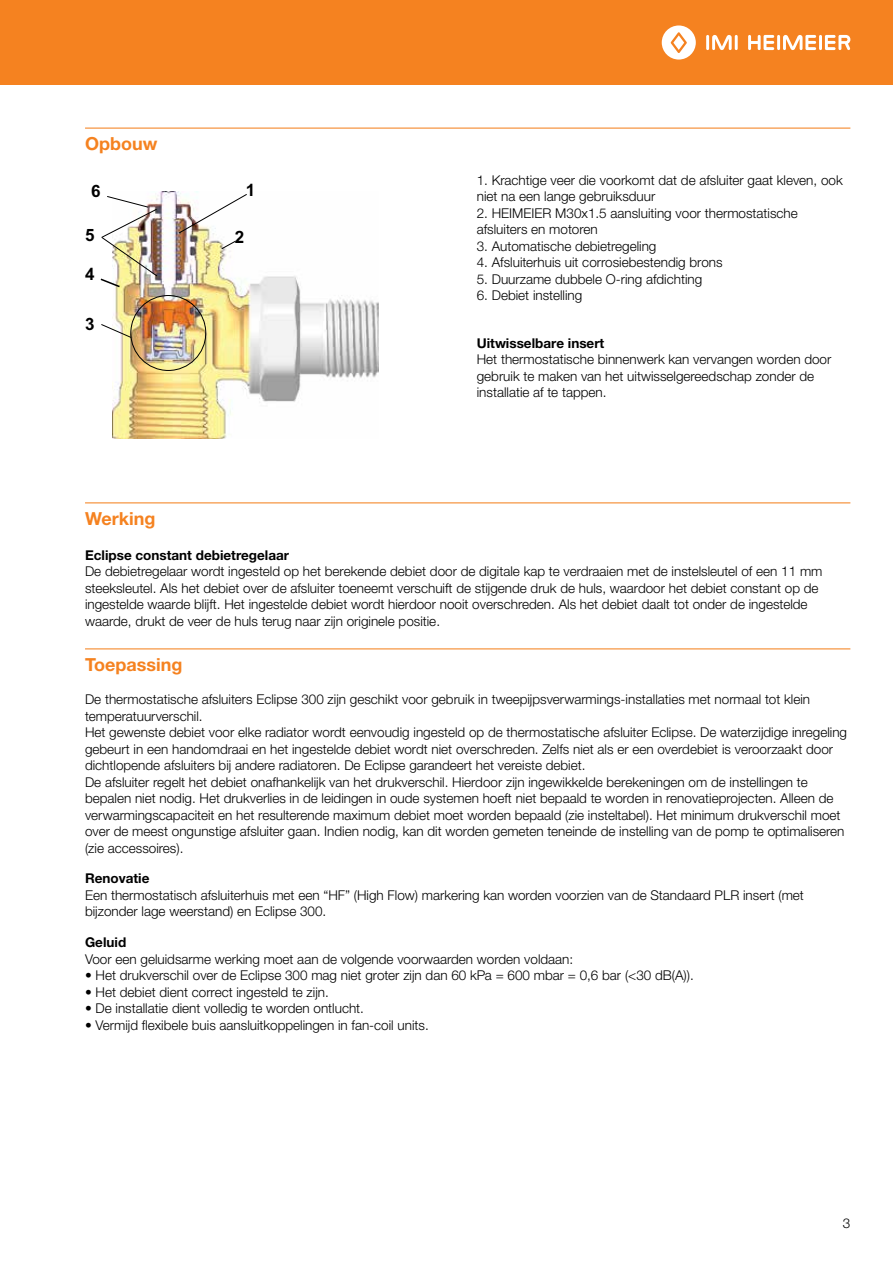
<style>
.page{position:relative;width:893px;height:1263px;background:#fff}
.page>*{position:absolute;margin:0;border:0;box-sizing:border-box;transform-origin:0 0}
.t1{font:700 18px "Helvetica Neue LTW1 G";color:#f58220}
.t2{font:700 16.95px "Arial";color:#000}
.t3{font:300 13.5px/16.5px "Helvetica Neue LTW1 G";color:#000}
.t4{font:700 13.5px "Helvetica Neue LTW1 G";color:#000}
</style>
<div class="page">
<div style="left:0;top:0;width:893px;height:85px;background:#f58220"></div>
<hr style="left:706px;top:35px;width:3px;height:15px;background:#fff">
<hr style="left:735px;top:35px;width:3px;height:15px;background:#fff">
<svg style="left:712px;top:35px;width:20px;height:15px"></svg>
<svg style="left:662px;top:25px;width:34px;height:35px"></svg>
<hr style="left:777px;top:35px;width:3px;height:15px;background:#fff">
<svg style="left:748px;top:35px;width:26px;height:15px"></svg>
<hr style="left:819px;top:35px;width:3px;height:15px;background:#fff">
<svg style="left:783px;top:35px;width:33px;height:15px"></svg>
<svg style="left:825px;top:35px;width:25px;height:15px"></svg>
<hr style="left:85px;top:128px;width:765px;height:1px;background:#f58220">
<hr style="left:85px;top:502px;width:765px;height:1px;background:#f58220">
<hr style="left:85px;top:648px;width:765px;height:1px;background:#f58220">
<img style="left:112px;top:191px;width:266px;height:247px">
<svg style="left:178px;top:193px;width:70px;height:41px"></svg>
<svg style="left:221px;top:240px;width:16px;height:10px"></svg>
<svg style="left:101px;top:323px;width:31px;height:16px"></svg>
<img style="left:100px;top:195px;width:58px;height:94px">
<h1 class="t1" style="left:85px;top:132px;width:74px">Opbouw</h1>
<p class="t2" style="left:91px;top:180px;width:11px">6</p>
<p class="t2" style="left:85px;top:224px;width:11px">5</p>
<p class="t2" style="left:85px;top:263px;width:11px">4</p>
<p class="t2" style="left:85px;top:313px;width:11px">3</p>
<p class="t2" style="left:246px;top:178px;width:11px">1</p>
<p class="t2" style="left:235px;top:226px;width:11px">2</p>
<p class="t3" style="left:477px;top:172px;width:368px">1. Krachtige veer die voorkomt dat de afsluiter gaat kleven, ook niet na een lange gebruiksduur</p>
<p class="t3" style="left:477px;top:205px;width:323px">2. HEIMEIER M30x1.5 aansluiting voor thermostatische afsluiters en motoren</p>
<p class="t3" style="left:477px;top:238px;width:181px">3. Automatische debietregeling</p>
<p class="t3" style="left:477px;top:254px;width:247px">4. Afsluiterhuis uit corrosiebestendig brons</p>
<p class="t3" style="left:477px;top:271px;width:227px">5. Duurzame dubbele O-ring afdichting</p>
<p class="t3" style="left:477px;top:287px;width:107px">6. Debiet instelling</p>
<p class="t4" style="left:477px;top:334px;width:129px">Uitwisselbare insert</p>
<p class="t3" style="left:477px;top:351px;width:356px">Het thermostatische binnenwerk kan vervangen worden door gebruik te maken van het uitwisselgereedschap zonder de installatie af te tappen.</p>
<h1 class="t1" style="left:85px;top:507px;width:72px">Werking</h1>
<p class="t4" style="left:85px;top:546px;width:206px">Eclipse constant debietregelaar</p>
<p class="t3" style="left:85px;top:563px;width:739px">De debietregelaar wordt ingesteld op het berekende debiet door de digitale kap te verdraaien met de instelsleutel of een 11 mm steeksleutel. Als het debiet over de afsluiter toeneemt verschuift de stijgende druk de huls, waardoor het debiet constant op de ingestelde waarde blijft. Het ingestelde debiet wordt hierdoor nooit overschreden. Als het debiet daalt tot onder de ingestelde waarde, drukt de veer de huls terug naar zijn originele positie.</p>
<h1 class="t1" style="left:85px;top:653px;width:99px">Toepassing</h1>
<p class="t3" style="left:85px;top:691px;width:764px">De thermostatische afsluiters Eclipse 300 zijn geschikt voor gebruik in tweepijpsverwarmings-installaties met normaal tot klein temperatuurverschil.<br>Het gewenste debiet voor elke radiator wordt eenvoudig ingesteld op de thermostatische afsluiter Eclipse. De waterzijdige inregeling gebeurt in een handomdraai en het ingestelde debiet wordt niet overschreden. Zelfs niet als er een overdebiet is veroorzaakt door dichtlopende afsluiters bij andere radiatoren. De Eclipse garandeert het vereiste debiet.<br>De afsluiter regelt het debiet onafhankelijk van het drukverschil. Hierdoor zijn ingewikkelde berekeningen om de instellingen te bepalen niet nodig. Het drukverlies in de leidingen in oude systemen hoeft niet bepaald te worden in renovatieprojecten. Alleen de verwarmingscapaciteit en het resulterende maximum debiet moet worden bepaald (zie insteltabel). Het minimum drukverschil moet over de meest ongunstige afsluiter gaan. Indien nodig, kan dit worden gemeten teneinde de instelling van de pomp te optimaliseren (zie accessoires).</p>
<p class="t4" style="left:85px;top:870px;width:66px">Renovatie</p>
<p class="t3" style="left:85px;top:887px;width:720px">Een thermostatisch afsluiterhuis met een “HF” (High Flow) markering kan worden voorzien van de Standaard PLR insert (met bijzonder lage weerstand) en Eclipse 300.</p>
<p class="t4" style="left:85px;top:934px;width:43px">Geluid</p>
<p class="t3" style="left:85px;top:950px;width:490px">Voor een geluidsarme werking moet aan de volgende voorwaarden worden voldaan:</p>
<p class="t3" style="left:85px;top:967px;width:610px">• Het drukverschil over de Eclipse 300 mag niet groter zijn dan 60 kPa = 600 mbar = 0,6 bar (&lt;30 dB(A)).</p>
<p class="t3" style="left:85px;top:983px;width:245px">• Het debiet dient correct ingesteld te zijn.</p>
<p class="t3" style="left:85px;top:1000px;width:280px">• De installatie dient volledig te worden ontlucht.</p>
<p class="t3" style="left:85px;top:1016px;width:345px">• Vermijd flexibele buis aansluitkoppelingen in fan-coil units.</p>
<p class="t3" style="left:843px;top:1215px;width:9px">3</p>
</div>
